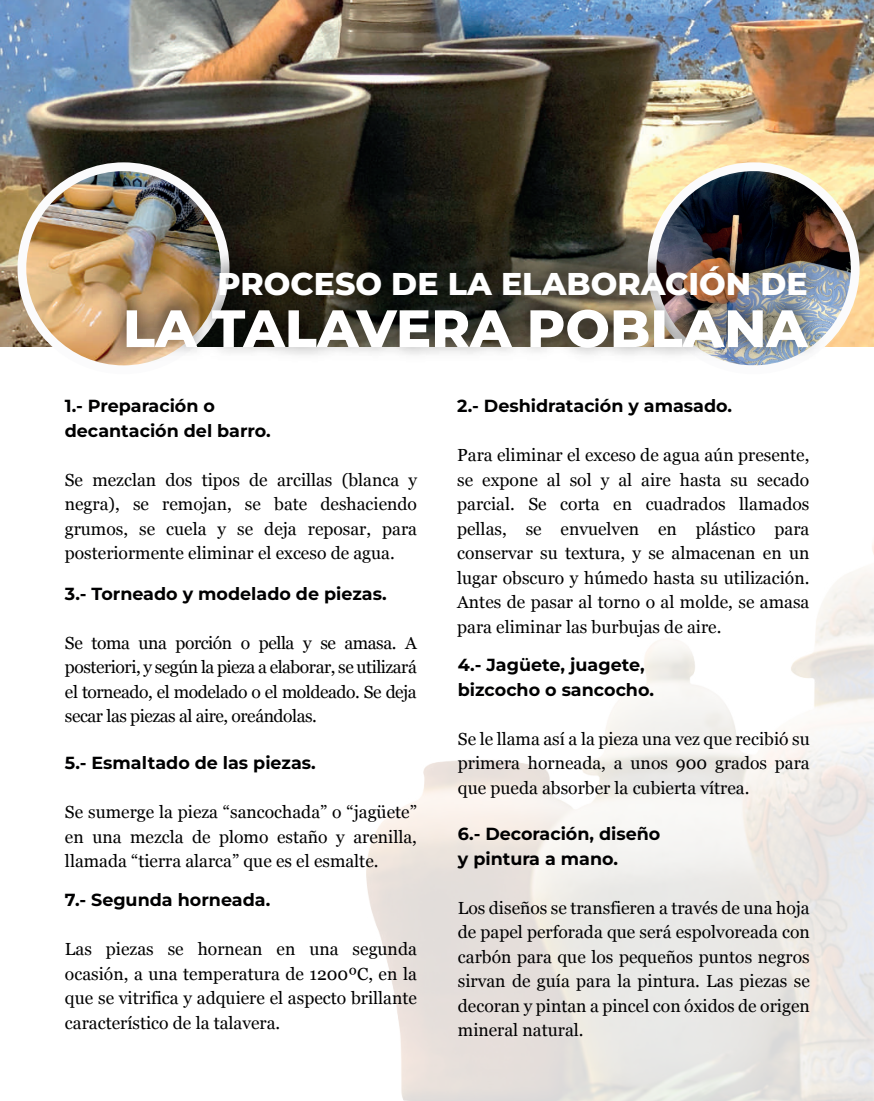
<style>
.page{position:relative;width:874px;height:1101px;background:#fff}
.page>*{position:absolute;margin:0;border:0;box-sizing:border-box;transform-origin:0 0}
.t1{font:100 52.5px "Montserrat";color:#fff}
.t2{font:100 31.5px "Montserrat";color:#fff}
.t3{font:17.5px/24.5px "Georgia";color:#000001;text-align:justify}
.t4{font:100 17.5px/24.5px "Montserrat";color:#000001}
</style>
<div class="page">
<img style="left:0;top:0;width:873px;height:346px">
<img style="left:22px;top:167px;width:203px;height:195px">
<div style="left:18px;top:162px;width:211px;height:212px;border:9px solid #fbfbfc;border-radius:50%"></div>
<svg style="left:651px;top:167px;width:203px;height:180px;background:#716b60"></svg>
<div style="left:647px;top:162px;width:212px;height:212px;border:9px solid #fbfbfc;border-radius:50%"></div>
<img style="left:97px;top:234px;width:737px;height:140px">
<h2 class="t2" style="left:217px;top:262px;width:591px">PROCESO DE LA ELABORACIÓN DE</h2>
<h1 class="t1" style="left:123px;top:293px;width:686px">LA TALAVERA POBLANA</h1>
<p class="t4" style="left:65px;top:393px;width:207px">1.- Preparación o decantación del barro.</p>
<p class="t3" style="left:65px;top:466px;width:353px">Se mezclan dos tipos de arcillas (blanca y negra), se remojan, se bate deshaciendo grumos, se cuela y se deja reposar, para posteriormente eliminar el exceso de agua.</p>
<p class="t4" style="left:65px;top:581px;width:323px">3.- Torneado y modelado de piezas.</p>
<p class="t3" style="left:65px;top:629px;width:353px">Se toma una porción o pella y se amasa. A posteriori, y según la pieza a elaborar, se utilizará el torneado, el modelado o el moldeado. Se deja secar las piezas al aire, oreándolas.</p>
<p class="t4" style="left:65px;top:750px;width:252px">5.- Esmaltado de las piezas.</p>
<p class="t3" style="left:65px;top:799px;width:353px">Se sumerge la pieza “sancochada” o “jagüete” en una mezcla de plomo estaño y arenilla, llamada “tierra alarca” que es el esmalte.</p>
<p class="t4" style="left:65px;top:887px;width:207px">7.- Segunda horneada.</p>
<p class="t3" style="left:65px;top:936px;width:353px">Las piezas se hornean en una segunda ocasión, a una temperatura de 1200ºC, en la que se vitrifica y adquiere el aspecto brillante característico de la talavera.</p>
<p class="t4" style="left:457px;top:393px;width:276px">2.- Deshidratación y amasado.</p>
<p class="t3" style="left:457px;top:442px;width:353px">Para eliminar el exceso de agua aún presente, se expone al sol y al aire hasta su secado parcial. Se corta en cuadrados llamados pellas, se envuelven en plástico para conservar su textura, y se almacenan en un lugar obscuro y húmedo hasta su utilización.<br>Antes de pasar al torno o al molde, se amasa para eliminar las burbujas de aire.</p>
<p class="t4" style="left:457px;top:652px;width:197px">4.- Jagüete, juagete, bizcocho o sancocho.</p>
<p class="t3" style="left:457px;top:725px;width:353px">Se le llama así a la pieza una vez que recibió su primera horneada, a unos 900 grados para que pueda absorber la cubierta vítrea.</p>
<p class="t4" style="left:457px;top:821px;width:204px">6.- Decoración, diseño y pintura a mano.</p>
<p class="t3" style="left:457px;top:895px;width:353px">Los diseños se transfieren a través de una hoja de papel perforada que será espolvoreada con carbón para que los pequeños puntos negros sirvan de guía para la pintura. Las piezas se decoran y pintan a pincel con óxidos de origen mineral natural.</p>
</div>
